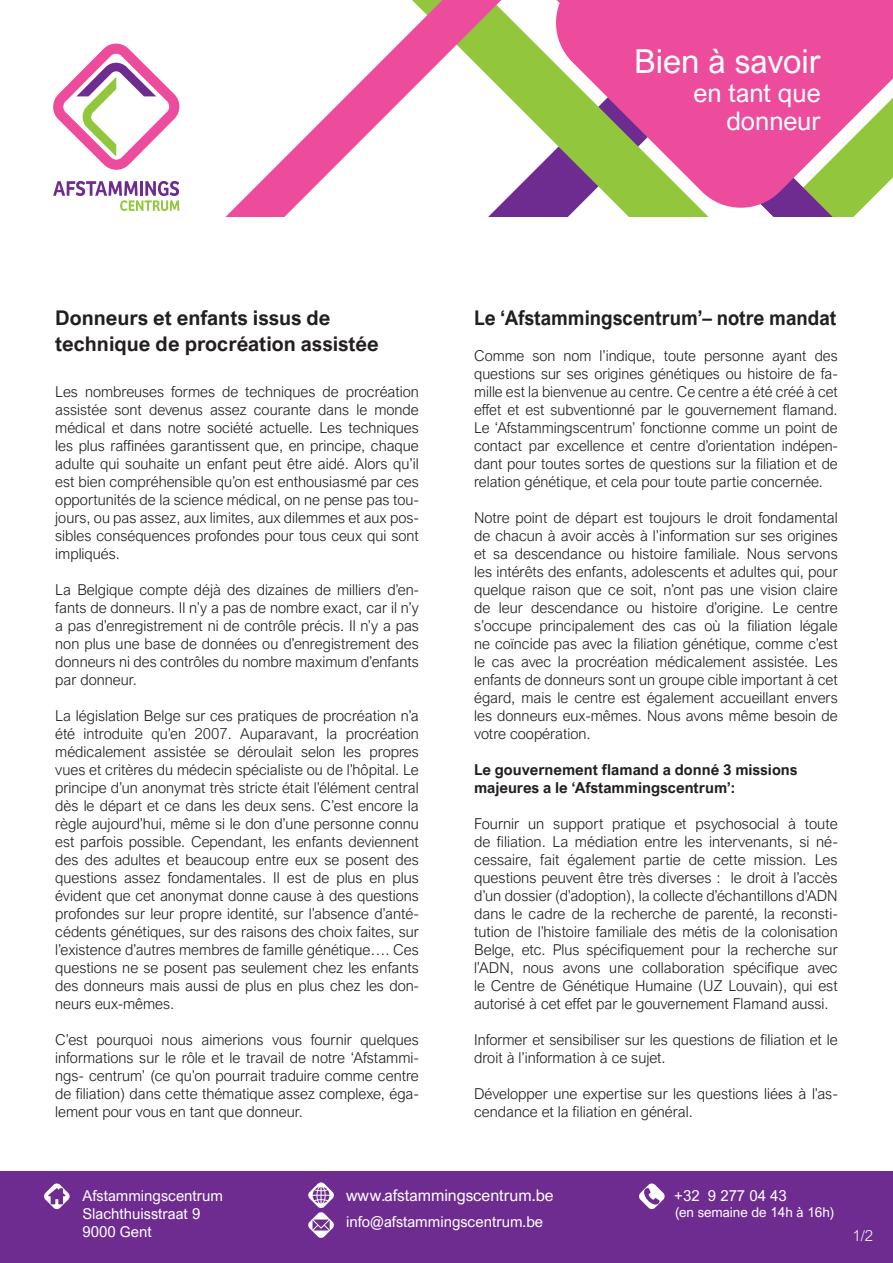
<style>
.page{position:relative;width:893px;height:1263px;background:#fff}
.page>*{position:absolute;margin:0;border:0;box-sizing:border-box;transform-origin:0 0}
.t1{font:33px "Arial Nova";color:#fff}
.t2{font:25.5px/28.5px "Arial Nova";color:#fff;text-align:right}
.t3{font:700 20.25px/25.5px "Arial Nova";color:#231f20}
.t4{font:700 20.25px "Arial Nova";color:#231f20;scale:.94 1}
.t5{font:15.9px "Arial Nova";color:#fff}
.t6{font:300 15px/18px "Arial Nova";color:#231f20;text-align:justify}
.t7{font:15px/18px "Arial Nova";color:#fff}
.t8{font:700 15px/18px "Arial Nova";color:#231f20}
.t9{font:300 15px "Arial Nova";color:#fff}
.t10{font:13.5px "Arial Nova";color:#fff}
</style>
<div class="page">
<div style="left:0;top:1171px;width:893px;height:92px;background:#6e2c91"></div>
<svg style="left:113px;top:0;width:596px;height:217px"></svg>
<svg style="left:769px;top:213px;width:89px;height:4px"></svg>
<svg style="left:53px;top:44px;width:126px;height:126px"></svg>
<svg style="left:53px;top:181px;width:126px;height:30px"></svg>
<svg style="left:551px;top:0;width:342px;height:213px;background:#d47291"></svg>
<svg style="left:639px;top:1183px;width:26px;height:26px"></svg>
<svg style="left:308px;top:1182px;width:26px;height:56px"></svg>
<svg style="left:44px;top:1183px;width:26px;height:26px"></svg>
<h1 class="t1" style="left:634px;top:43px;width:188px">Bien à savoir</h1>
<h2 class="t2" style="left:693px;top:78px;width:129px">en tant que donneur</h2>
<h3 class="t3" style="left:55px;top:305px;width:325px">Donneurs et enfants issus de technique de procréation assistée</h3>
<p class="t6" style="left:55px;top:383px;width:365px">Les nombreuses formes de techniques de procréation assistée sont devenus assez courante dans le monde médical et dans notre société actuelle. Les techniques les plus raffinées garantissent que, en principe, chaque adulte qui souhaite un enfant peut être aidé. Alors qu’il est bien compréhensible qu’on est enthousiasmé par ces opportunités de la science médical, on ne pense pas tou&shy;jours, ou pas assez, aux limites, aux dilemmes et aux pos&shy;sibles conséquences profondes pour tous ceux qui sont impliqués.</p>
<p class="t6" style="left:55px;top:581px;width:365px">La Belgique compte déjà des dizaines de milliers d’en&shy;fants de donneurs. Il n’y a pas de nombre exact, car il n’y a pas d’enregistrement ni de contrôle précis. Il n’y a pas non plus une base de données ou d’enregistrement des donneurs ni des contrôles du nombre maximum d’enfants par donneur.</p>
<p class="t6" style="left:55px;top:707px;width:365px">La législation Belge sur ces pratiques de procréation n’a été introduite qu’en 2007. Auparavant, la procréation médicalement assistée se déroulait selon les propres vues et critères du médecin spécialiste ou de l’hôpital. Le principe d’un anonymat très stricte était l’élément central dès le départ et ce dans les deux sens. C’est encore la règle aujourd’hui, même si le don d’une personne connu est parfois possible. Cependant, les enfants deviennent des des adultes et beaucoup entre eux se posent des questions assez fondamentales. Il est de plus en plus évident que cet anonymat donne cause à des questions profondes sur leur propre identité, sur l’absence d’anté&shy;cédents génétiques, sur des raisons des choix faites, sur l’existence d’autres membres de famille génétique…. Ces questions ne se posent pas seulement chez les enfants des donneurs mais aussi de plus en plus chez les don&shy;neurs eux-mêmes.</p>
<p class="t6" style="left:55px;top:1031px;width:365px">C’est pourquoi nous aimerions vous fournir quelques informations sur le rôle et le travail de notre ‘Afstammi&shy;ngs- centrum’ (ce qu’on pourrait traduire comme centre de filiation) dans cette thématique assez complexe, éga&shy;lement pour vous en tant que donneur.</p>
<h3 class="t4" style="left:474px;top:306px;width:387px">Le ‘Afstammingscentrum’– notre mandat</h3>
<p class="t6" style="left:474px;top:347px;width:365px">Comme son nom l’indique, toute personne ayant des questions sur ses origines génétiques ou histoire de fa&shy;mille est la bienvenue au centre. Ce centre a été créé à cet effet et est subventionné par le gouvernement flamand.<br>Le ‘Afstammingscentrum’ fonctionne comme un point de contact par excellence et centre d’orientation indépen&shy;dant pour toutes sortes de questions sur la filiation et de relation génétique, et cela pour toute partie concernée.</p>
<p class="t6" style="left:474px;top:509px;width:365px">Notre point de départ est toujours le droit fondamental de chacun à avoir accès à l’information sur ses origines et sa descendance ou histoire familiale. Nous servons les intérêts des enfants, adolescents et adultes qui, pour quelque raison que ce soit, n’ont pas une vision claire de leur descendance ou histoire d’origine. Le centre s’occupe principalement des cas où la filiation légale ne coïncide pas avec la filiation génétique, comme c’est le cas avec la procréation médicalement assistée. Les enfants de donneurs sont un groupe cible important à cet égard, mais le centre est également accueillant envers les donneurs eux-mêmes. Nous avons même besoin de votre coopération.</p>
<p class="t8" style="left:474px;top:761px;width:325px">Le gouvernement flamand a donné 3 missions majeures a le ‘Afstammingscentrum’:</p>
<p class="t6" style="left:474px;top:815px;width:365px">Fournir un support pratique et psychosocial à toute de filiation. La médiation entre les intervenants, si né&shy;cessaire, fait également partie de cette mission. Les questions peuvent être très diverses : le droit à l’accès d’un dossier (d’adoption), la collecte d’échantillons d’ADN dans le cadre de la recherche de parenté, la reconsti&shy;tution de l’histoire familiale des métis de la colonisation Belge, etc. Plus spécifiquement pour la recherche sur l’ADN, nous avons une collaboration spécifique avec le Centre de Génétique Humaine (UZ Louvain), qui est autorisé à cet effet par le gouvernement Flamand aussi.</p>
<p class="t6" style="left:474px;top:1031px;width:365px">Informer et sensibiliser sur les questions de filiation et le droit à l’information à ce sujet.</p>
<p class="t6" style="left:474px;top:1085px;width:365px">Développer une expertise sur les questions liées à l’as&shy;cendance et la filiation en général.</p>
<p class="t7" style="left:82px;top:1186px;width:142px">Afstammingscentrum</p>
<p class="t5" style="left:346px;top:1187px;width:209px">www.afstammingscentrum.be</p>
<p class="t7" style="left:82px;top:1204px;width:119px">Slachthuisstraat 9<br>9000 Gent</p>
<p class="t7" style="left:346px;top:1212px;width:198px">info@afstammingscentrum.be</p>
<p class="t7" style="left:674px;top:1186px;width:114px">+32 9 277 04 43</p>
<p class="t10" style="left:675px;top:1204px;width:161px">(en semaine de 14h à 16h)</p>
<p class="t9" style="left:852px;top:1227px;width:22px">1/2</p>
</div>
